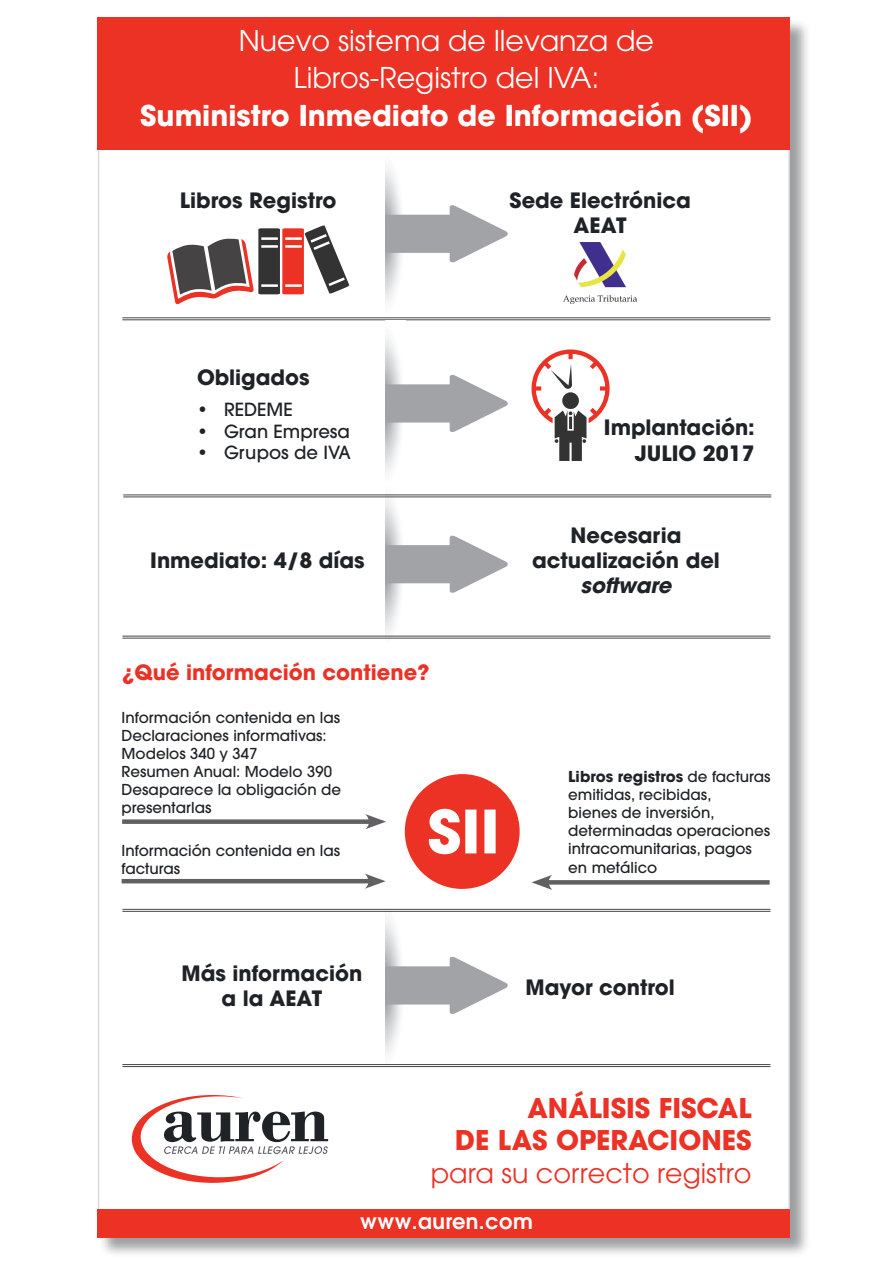
<style>
.page{position:relative;width:893px;height:1263px;background:#fff}
.page>*{position:absolute;margin:0;border:0;box-sizing:border-box;transform-origin:0 0}
.t1{font:28.5px/37.5px "ITC Avant Garde Pro";color:#fff;text-align:center}
.t2{font:700 28.5px "ITC Avant Garde Pro";color:#fff}
.t3{font:700 27px/32.4px "ITC Avant Garde Pro";color:#ec3125;text-align:right}
.t4{font:27px "ITC Avant Garde Pro";color:#ec3125}
.t5{font:700 21px/25.2px "ITC Avant Garde Pro";color:#1f2327;text-align:center}
.t6{font:700 21px "ITC Avant Garde Pro";color:#ec3125}
.t7{font:600 21px "ITC Avant Garde Pro";letter-spacing:.02em;color:#fff}
.t8{font:italic 700 21px "ITC Avant Garde Pro";color:#1f2327}
.t9{font:500 18px "ITC Avant Garde Pro";color:#1f2327}
.t10{font:500 15px/18px "ITC Avant Garde Pro";color:#1f2327}
.s1{font-weight:700}
</style>
<div class="page">
<div style="left:98px;top:18px;width:713px;height:1240px;background:#1f2327;opacity:.44"></div>
<div style="left:98px;top:17px;width:692px;height:1220px;background:#fff;border:2px solid #dad8d8"></div>
<svg style="left:167px;top:225px;width:182px;height:80px"></svg>
<img style="left:564px;top:242px;width:73px;height:62px">
<svg style="left:531px;top:349px;width:79px;height:112px"></svg>
<div style="left:405px;top:774px;width:115px;height:115px;background:#ec3125;border-radius:50%"></div>
<svg style="left:429px;top:809px;width:67px;height:45px"></svg>
<div style="left:122px;top:819px;width:251px;height:5px;background:#626063"></div>
<svg style="left:365px;top:814px;width:21px;height:15px"></svg>
<div style="left:98px;top:1209px;width:692px;height:29px;background:#ec3125"></div>
<svg style="left:132px;top:1095px;width:196px;height:88px"></svg>
<svg style="left:385px;top:204px;width:123px;height:59px"></svg>
<div style="left:98px;top:17px;width:692px;height:133px;background:#ec3125"></div>
<hr style="left:122px;top:317px;width:648px;height:1px;background:#47474a">
<hr style="left:122px;top:319px;width:648px;height:1px;background:#47474a">
<svg style="left:385px;top:374px;width:123px;height:59px"></svg>
<svg style="left:385px;top:535px;width:123px;height:58px"></svg>
<hr style="left:123px;top:494px;width:648px;height:1px;background:#47474a">
<hr style="left:123px;top:496px;width:648px;height:1px;background:#47474a">
<hr style="left:122px;top:636px;width:648px;height:1px;background:#47474a">
<hr style="left:122px;top:638px;width:648px;height:1px;background:#47474a">
<hr style="left:122px;top:879px;width:251px;height:4px;background:#626063">
<svg style="left:365px;top:874px;width:21px;height:15px"></svg>
<div style="left:544px;top:880px;width:226px;height:5px;background:#626063"></div>
<svg style="left:531px;top:875px;width:21px;height:15px"></svg>
<svg style="left:385px;top:956px;width:123px;height:59px"></svg>
<hr style="left:122px;top:909px;width:648px;height:1px;background:#47474a">
<hr style="left:122px;top:911px;width:648px;height:1px;background:#47474a">
<hr style="left:122px;top:1064px;width:648px;height:1px;background:#47474a">
<hr style="left:122px;top:1066px;width:648px;height:1px;background:#47474a">
<h1 class="t1" style="left:239px;top:21px;width:417px">Nuevo sistema de llevanza de<br>Libros-Registro del IVA:</h1>
<h1 class="t2" style="left:140px;top:96px;width:614px">Suministro Inmediato de Información (SII)</h1>
<h3 class="t5" style="left:180px;top:187px;width:158px">Libros Registro</h3>
<h3 class="t5" style="left:509px;top:187px;width:183px">Sede Electrónica<br>AEAT</h3>
<h3 class="t5" style="left:197px;top:365px;width:114px">Obligados</h3>
<p class="t9" style="left:197px;top:398px;width:97px">• REDEME</p>
<p class="t9" style="left:197px;top:419px;width:155px">• Gran Empresa</p>
<p class="t9" style="left:197px;top:441px;width:155px">• Grupos de IVA</p>
<h3 class="t5" style="left:150px;top:547px;width:216px">Inmediato: 4/8 días</h3>
<h3 class="t6" style="left:122px;top:658px;width:309px">¿Qué información contiene?</h3>
<p class="t10" style="left:122px;top:709px;width:221px">Información contenida en las<br>Declaraciones informativas:<br>Modelos 340 y 347<br>Resumen Anual: Modelo 390<br>Desaparece la obligación de presentarlas</p>
<p class="t10" style="left:122px;top:841px;width:220px">Información contenida en las facturas</p>
<h3 class="t5" style="left:181px;top:960px;width:182px">Más información a la AEAT</h3>
<h3 class="t5" style="left:604px;top:415px;width:153px;text-align:right">Implantación:<br>JULIO 2017</h3>
<h3 class="t5" style="left:532px;top:522px;width:189px">Necesaria actualización del</h3>
<h3 class="t8" style="left:580px;top:571px;width:92px">software</h3>
<p class="t10" style="left:568px;top:767px;width:204px"><span class="s1">Libros registros</span> de facturas emitidas, recibidas,<br>bienes de inversión, determinadas operaciones intracomunitarias, pagos</p>
<p class="t10" style="left:568px;top:859px;width:90px">en metálico</p>
<h3 class="t5" style="left:525px;top:974px;width:151px">Mayor control</h3>
<h2 class="t3" style="left:455px;top:1091px;width:298px">ANÁLISIS FISCAL<br>DE LAS OPERACIONES</h2>
<h2 class="t4" style="left:431px;top:1156px;width:322px">para su correcto registro</h2>
<h3 class="t7" style="left:360px;top:1207px;width:174px">www.auren.com</h3>
</div>
